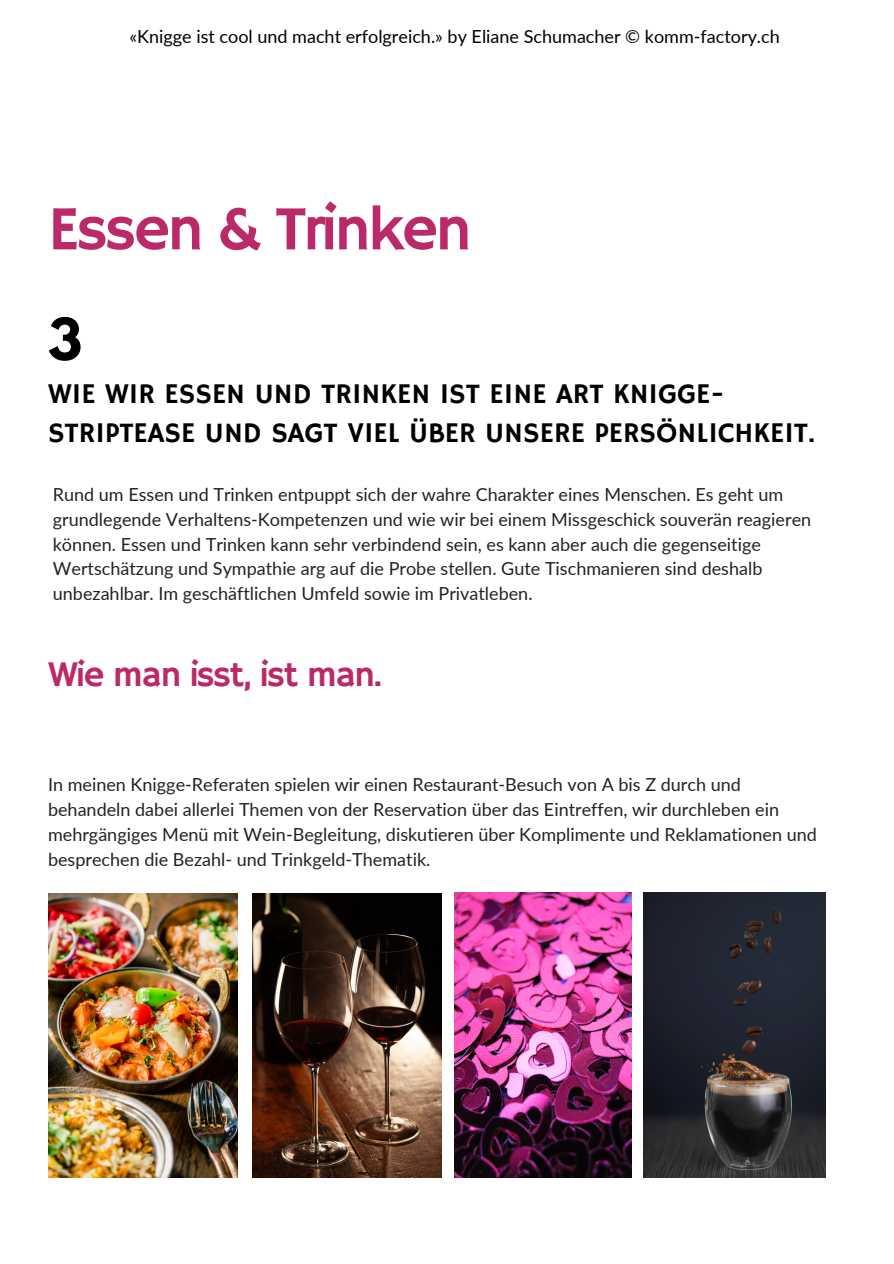
<style>
.page{position:relative;width:894px;height:1264px;background:#fff}
.page>*{position:absolute;margin:0;border:0;box-sizing:border-box;transform-origin:0 0}
.t1{font:63px "Hammersmith One";letter-spacing:-.05em;color:#bb2a68}
.t2{font:700 51.3px "League Spartan";color:#000}
.t3{font:36px "Hammersmith One";letter-spacing:-.05em;color:#bb2a68}
.t4{font:28.5px/39.3px "Hammersmith One";color:#000}
.t5{font:18px/24.8px "Lato";color:#222}
.t6{font:18px "Lato";color:#000}
</style>
<div class="page">
<img style="left:48px;top:893px;width:189px;height:284px">
<img style="left:252px;top:893px;width:189px;height:284px">
<img style="left:454px;top:892px;width:177px;height:285px">
<img style="left:643px;top:892px;width:182px;height:285px">
<p class="t6" style="left:129px;top:25px;width:651px">«Knigge ist cool und macht erfolgreich.» by Eliane Schumacher © komm-factory.ch</p>
<p class="t1" style="left:48px;top:193px;width:425px">Essen &amp; Trinken</p>
<h2 class="t2" style="left:48px;top:314px;width:36px">3</h2>
<p class="t4" style="left:48px;top:375px;width:768px">WIE WIR ESSEN UND TRINKEN IST EINE ART KNIGGE-<br>STRIPTEASE UND SAGT VIEL ÜBER UNSERE PERSÖNLICHKEIT.</p>
<p class="t5" style="left:53px;top:481px;width:759px">Rund um Essen und Trinken entpuppt sich der wahre Charakter eines Menschen. Es geht um grundlegende Verhaltens-Kompetenzen und wie wir bei einem Missgeschick souverän reagieren können. Essen und Trinken kann sehr verbindend sein, es kann aber auch die gegenseitige Wertschätzung und Sympathie arg auf die Probe stellen. Gute Tischmanieren sind deshalb unbezahlbar. Im geschäftlichen Umfeld sowie im Privatleben.</p>
<p class="t3" style="left:48px;top:653px;width:336px">Wie man isst, ist man.</p>
<p class="t5" style="left:48px;top:772px;width:770px">In meinen Knigge-Referaten spielen wir einen Restaurant-Besuch von A bis Z durch und behandeln dabei allerlei Themen von der Reservation über das Eintreffen, wir durchleben ein mehrgängiges Menü mit Wein-Begleitung, diskutieren über Komplimente und Reklamationen und besprechen die Bezahl- und Trinkgeld-Thematik.</p>
</div>
